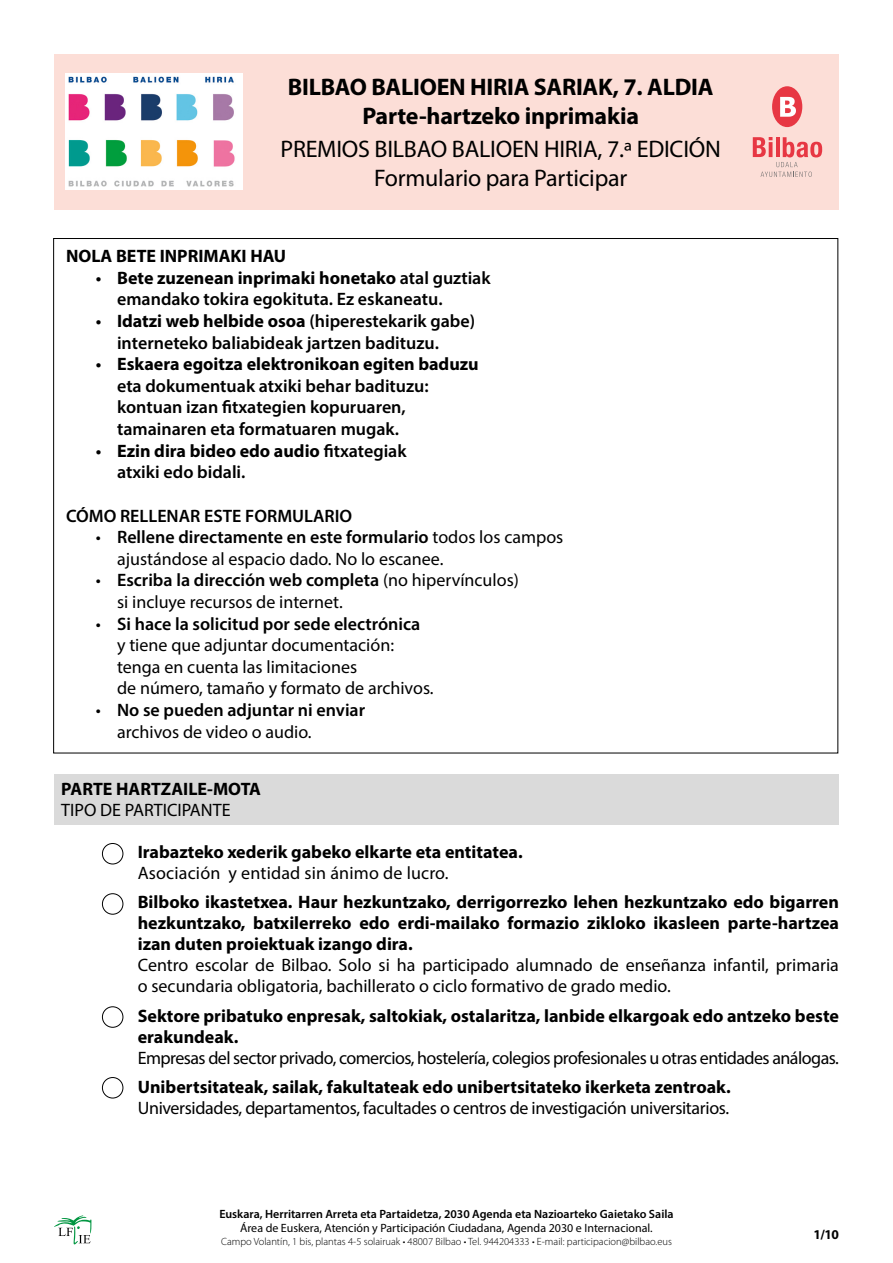
<style>
.page{position:relative;width:893px;height:1263px;background:#fff}
.page>*{position:absolute;margin:0;border:0;box-sizing:border-box;transform-origin:0 0}
.t1{font:24px/28.8px "Myriad Pro";letter-spacing:-.01em;color:#000;text-align:center}
.t2{font:700 24px/28.8px "Myriad Pro";letter-spacing:-.01em;color:#000;text-align:center}
.t3{font:18px/21.6px "Myriad Pro";color:#000}
.t4{font:700 18px/21px "Myriad Pro";color:#000;text-align:justify}
.t5{font:600 18px/21.6px "Myriad Pro";color:#000}
.t6{font:18px "Myriad Pro";letter-spacing:-.03em;color:#000}
.t7{font:18px "Myriad Pro";letter-spacing:-.02em;color:#000}
.t8{font:700 13.5px "Myriad Pro";color:#000}
.t9{font:600 12px "Myriad Pro";color:#000}
.t10{font:12px "Myriad Pro";color:#000}
.t11{font:300 10.5px "Myriad Pro";color:#000}
.s1{font-weight:700}
.s2{font-weight:600}
.s3{font-weight:400}
</style>
<div class="page">
<svg style="left:54px;top:1215px;width:37px;height:29px"></svg>
<div style="left:54px;top:54px;width:784px;height:155px;background:#fcded7"></div>
<div style="left:772px;top:86px;width:30px;height:41px;background:#e73743;border-radius:50%"></div>
<svg style="left:780px;top:97px;width:16px;height:20px"></svg>
<svg style="left:753px;top:137px;width:69px;height:40px"></svg>
<img style="left:66px;top:74px;width:177px;height:115px">
<div style="left:54px;top:774px;width:785px;height:50px;background:#dadada"></div>
<div style="left:102px;top:843px;width:21px;height:21px;border:1px solid #000;border-radius:50%"></div>
<div style="left:102px;top:893px;width:21px;height:21px;border:1px solid #000;border-radius:50%"></div>
<div style="left:102px;top:1006px;width:21px;height:22px;border:1px solid #000;border-radius:50%"></div>
<div style="left:102px;top:1077px;width:21px;height:21px;border:1px solid #000;border-radius:50%"></div>
<h1 class="t2" style="left:288px;top:72px;width:427px">BILBAO BALIOEN HIRIA SARIAK, 7. ALDIA<br>Parte-hartzeko inprimakia</h1>
<h1 class="t1" style="left:281px;top:134px;width:442px">PREMIOS BILBAO BALIOEN HIRIA, 7.ª EDICIÓN<br>Formulario para Participar</h1>
<p class="t4" style="left:66px;top:245px;width:222px">NOLA BETE INPRIMAKI HAU</p>
<p class="t5" style="left:117px;top:267px;width:375px;text-indent:-21px">• <span class="s1">Bete zuzenean inprimaki honetako</span> atal guztiak emandako tokira egokituta. Ez eskaneatu.</p>
<p class="t5" style="left:117px;top:310px;width:360px;text-indent:-21px">• <span class="s1">Idatzi web helbide osoa</span> (hiperestekarik gabe) interneteko baliabideak jartzen badituzu.</p>
<p class="t5" style="left:117px;top:353px;width:363px;text-indent:-21px">• <span class="s1">Eskaera egoitza elektronikoan egiten baduzu </span>eta dokumentuak atxiki behar badituzu: kontuan izan fitxategien kopuruaren, tamainaren eta formatuaren mugak.</p>
<p class="t5" style="left:117px;top:439px;width:291px;text-indent:-21px">• <span class="s1">Ezin dira bideo edo audio</span> fitxategiak atxiki edo bidali.</p>
<p class="t5" style="left:66px;top:504px;width:288px">CÓMO RELLENAR ESTE FORMULARIO</p>
<p class="t3" style="left:117px;top:526px;width:448px;text-indent:-21px">• <span class="s2">Rellene directamente en este formulario</span> todos los campos ajustándose al espacio dado. No lo escanee.</p>
<p class="t3" style="left:117px;top:569px;width:403px;text-indent:-21px">• <span class="s2">Escriba la dirección web completa</span> (no hipervínculos) si incluye recursos de internet.</p>
<p class="t3" style="left:117px;top:612px;width:318px;text-indent:-21px">• <span class="s2">Si hace la solicitud por sede electrónica<br></span>y tiene que adjuntar documentación: tenga en cuenta las limitaciones<br>de número, tamaño y formato de archivos.</p>
<p class="t5" style="left:117px;top:699px;width:250px;text-indent:-21px"><span class="s3">•</span> No se pueden adjuntar ni enviar <span class="s3">archivos de video o audio.</span></p>
<p class="t4" style="left:61px;top:777px;width:201px">PARTE HARTZAILE-MOTA</p>
<p class="t3" style="left:61px;top:799px;width:171px">TIPO DE PARTICIPANTE</p>
<p class="t4" style="left:138px;top:840px;width:386px">Irabazteko xederik gabeko elkarte eta entitatea.</p>
<p class="t3" style="left:138px;top:861px;width:312px">Asociación y entidad sin ánimo de lucro.</p>
<p class="t4" style="left:138px;top:891px;width:703px">Bilboko ikastetxea. Haur hezkuntzako, derrigorrezko lehen hezkuntzako edo bigarren hezkuntzako, batxilerreko edo erdi-mailako formazio zikloko ikasleen parte-hartzea izan duten proiektuak izango dira.</p>
<p class="t3" style="left:138px;top:954px;width:703px;line-height:21px">Centro escolar de Bilbao. Solo si ha participado alumnado de enseñanza infantil, primaria o secundaria obligatoria, bachillerato o ciclo formativo de grado medio.</p>
<p class="t4" style="left:138px;top:1004px;width:703px">Sektore pribatuko enpresak, saltokiak, ostalaritza, lanbide elkargoak edo antzeko beste erakundeak.</p>
<p class="t6" style="left:138px;top:1047px;width:703px">Empresas del sector privado, comercios, hostelería, colegios profesionales u otras entidades análogas.</p>
<p class="t4" style="left:138px;top:1076px;width:594px">Unibertsitateak, sailak, fakultateak edo unibertsitateko ikerketa zentroak.</p>
<p class="t7" style="left:138px;top:1097px;width:593px">Universidades, departamentos, facultades o centros de investigación universitarios.</p>
<p class="t9" style="left:219px;top:1206px;width:456px">Euskara, Herritarren Arreta eta Partaidetza, 2030 Agenda eta Nazioarteko Gaietako Saila</p>
<p class="t10" style="left:240px;top:1221px;width:414px">Área de Euskera, Atención y Participación Ciudadana, Agenda 2030 e Internacional.</p>
<p class="t11" style="left:221px;top:1236px;width:452px">Campo Volantín, 1 bis, plantas 4-5 solairuak • 48007 Bilbao • Tel. 944204333 • E-mail: participacion@bilbao.eus</p>
<p class="t8" style="left:814px;top:1226px;width:27px">1/10</p>
</div>
